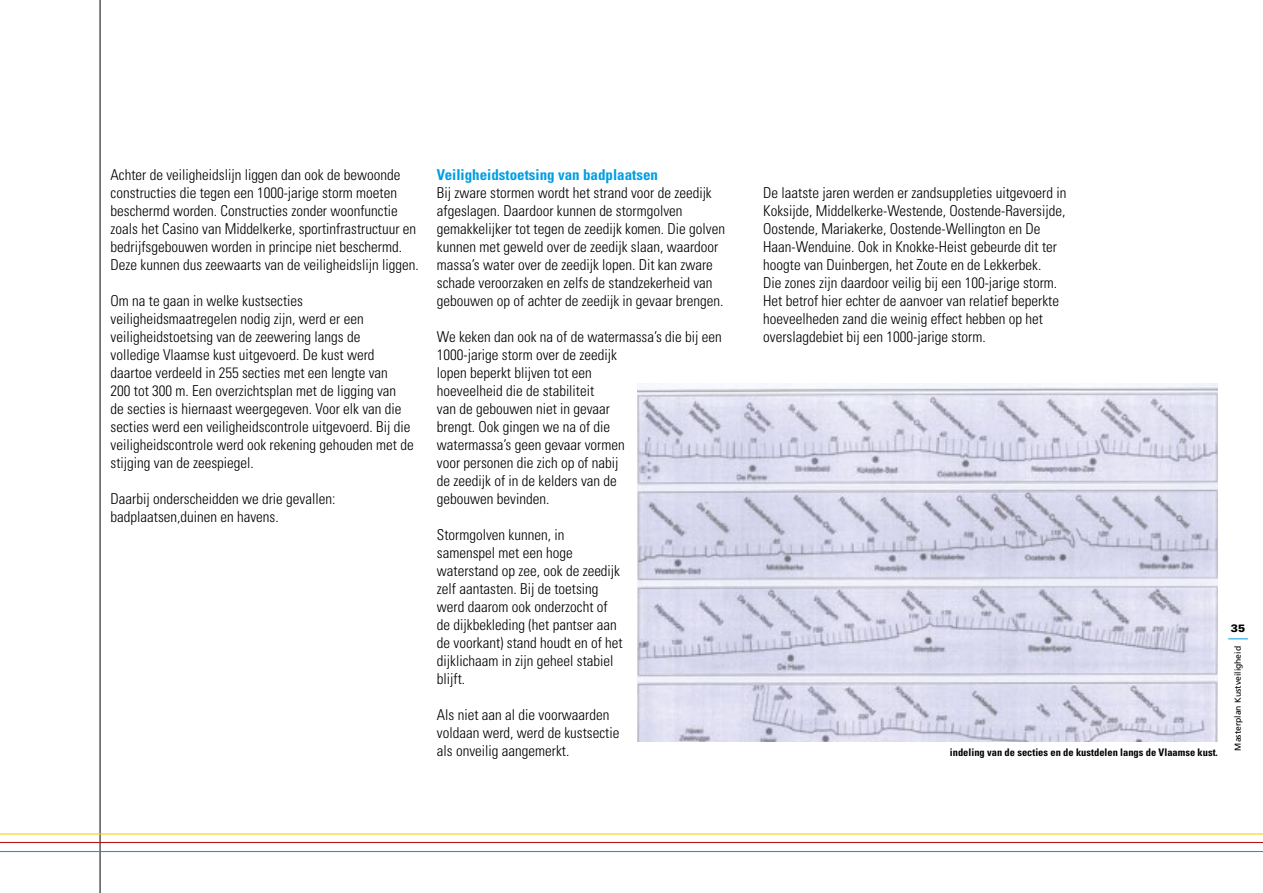
<style>
.page{position:relative;width:1263px;height:893px;background:#fff}
.page>*{position:absolute;margin:0;border:0;box-sizing:border-box;transform-origin:0 0}
.t1{font:300 condensed 15px/18px "Univers LT Std";color:#000}
.t2{font:700 condensed 15px "Univers LT Std";color:#009ee3}
.t3{font:900 10.65px "Univers LT Std";color:#000}
.t4{font:700 condensed 10.5px "Univers LT Std";color:#000}
.t5{font:8.55px "Frutiger LT Std";color:#000}
</style>
<div class="page">
<hr style="left:100px;top:0;width:1px;height:893px;background:#000">
<svg style="left:1228px;top:639px;width:20px;height:1px"></svg>
<hr style="left:0;top:833px;width:1263px;height:1px;background:#fc0">
<hr style="left:0;top:842px;width:1263px;height:1px;background:#b91413">
<hr style="left:0;top:851px;width:1263px;height:1px;background:#009ee3">
<img style="left:638px;top:384px;width:580px;height:358px">
<p class="t1" style="left:111px;top:166px;width:310px">Achter de veiligheidslijn liggen dan ook de bewoonde constructies die tegen een 1000-jarige storm moeten beschermd worden. Constructies zonder woonfunctie zoals het Casino van Middelkerke, sportinfrastructuur en bedrijfsgebouwen worden in principe niet beschermd.<br>Deze kunnen dus zeewaarts van de veiligheidslijn liggen.</p>
<p class="t1" style="left:111px;top:292px;width:305px">Om na te gaan in welke kustsecties veiligheidsmaatregelen nodig zijn, werd er een veiligheidstoetsing van de zeewering langs de<br>volledige Vlaamse kust uitgevoerd. De kust werd daartoe verdeeld in 255 secties met een lengte van<br>200 tot 300 m. Een overzichtsplan met de ligging van<br>de secties is hiernaast weergegeven. Voor elk van die secties werd een veiligheidscontrole uitgevoerd. Bij die veiligheidscontrole werd ook rekening gehouden met de stijging van de zeespiegel.</p>
<p class="t1" style="left:111px;top:490px;width:226px">Daarbij onderscheidden we drie gevallen: badplaatsen,duinen en havens.</p>
<p class="t2" style="left:437px;top:165px;width:223px">Veiligheidstoetsing van badplaatsen</p>
<p class="t1" style="left:437px;top:184px;width:290px">Bij zware stormen wordt het strand voor de zeedijk afgeslagen. Daardoor kunnen de stormgolven gemakkelijker tot tegen de zeedijk komen. Die golven kunnen met geweld over de zeedijk slaan, waardoor massa’s water over de zeedijk lopen. Dit kan zware schade veroorzaken en zelfs de standzekerheid van gebouwen op of achter de zeedijk in gevaar brengen.</p>
<p class="t1" style="left:437px;top:328px;width:286px">We keken dan ook na of de watermassa’s die bij een<br>1000-jarige storm over de zeedijk<br>lopen beperkt blijven tot een<br>hoeveelheid die de stabiliteit<br>van de gebouwen niet in gevaar<br>brengt. Ook gingen we na of die<br>watermassa’s geen gevaar vormen<br>voor personen die zich op of nabij<br>de zeedijk of in de kelders van de<br>gebouwen bevinden.</p>
<p class="t1" style="left:437px;top:526px;width:187px">Stormgolven kunnen, in samenspel met een hoge waterstand op zee, ook de zeedijk zelf aantasten. Bij de toetsing werd daarom ook onderzocht of de dijkbekleding (het pantser aan de voorkant) stand houdt en of het dijklichaam in zijn geheel stabiel blijft.</p>
<p class="t1" style="left:437px;top:706px;width:184px">Als niet aan al die voorwaarden voldaan werd, werd de kustsectie als onveilig aangemerkt.</p>
<p class="t1" style="left:763px;top:184px;width:305px">De laatste jaren werden er zandsuppleties uitgevoerd in Koksijde, Middelkerke-Westende, Oostende-Raversijde, Oostende, Mariakerke, Oostende-Wellington en De Haan-Wenduine. Ook in Knokke-Heist gebeurde dit ter hoogte van Duinbergen, het Zoute en de Lekkerbek.<br>Die zones zijn daardoor veilig bij een 100-jarige storm.<br>Het betrof hier echter de aanvoer van relatief beperkte hoeveelheden zand die weinig effect hebben op het overslagdebiet bij een 1000-jarige storm.</p>
<p class="t4" style="left:950px;top:746px;width:270px">indeling van de secties en de kustdelen langs de Vlaamse kust.</p>
<p class="t3" style="left:1231px;top:621px;width:16px">35</p>
<p class="t5" style="left:1233px;top:750px;width:106px;rotate:-90deg">Masterplan Kustveiligheid</p>
</div>
